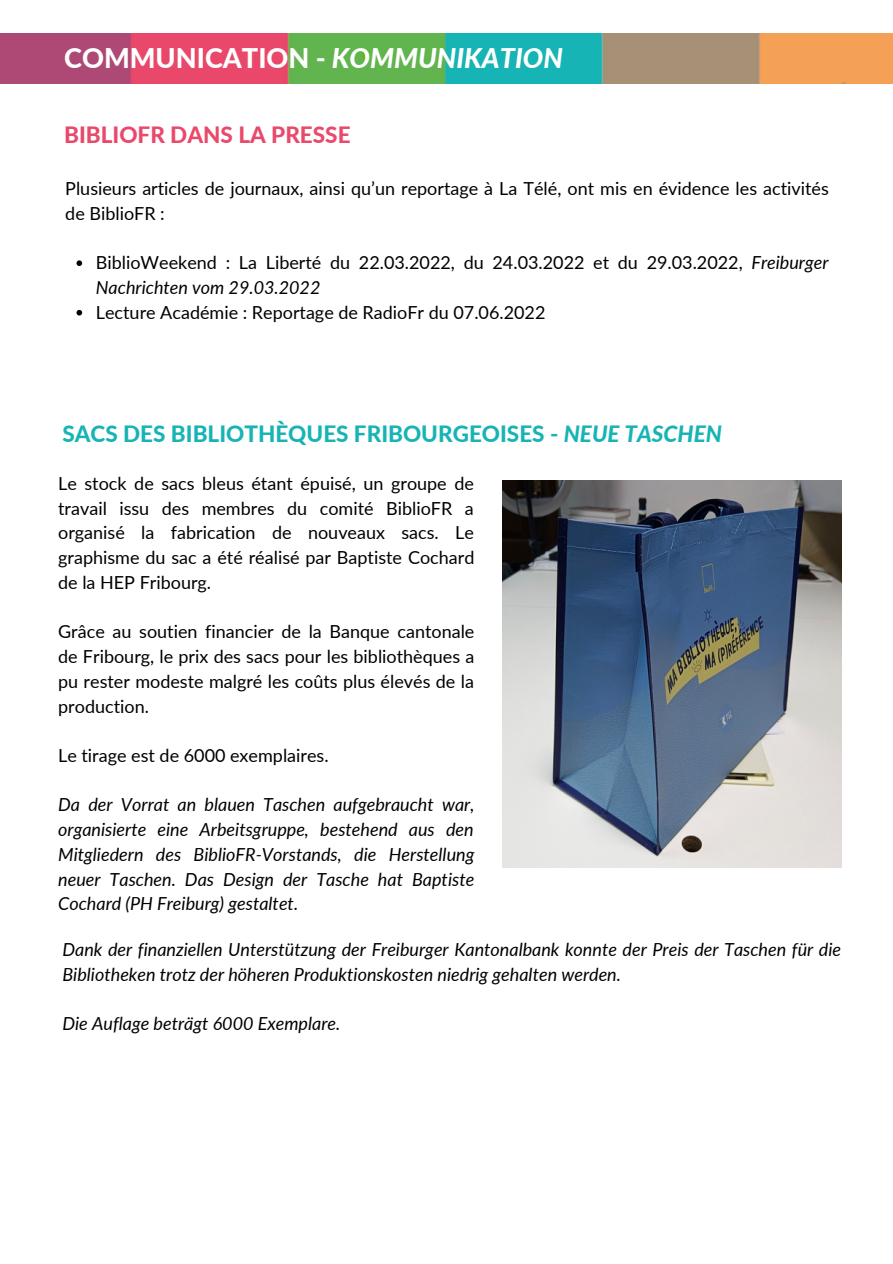
<style>
.page{position:relative;width:893px;height:1264px;background:#fff}
.page>*{position:absolute;margin:0;border:0;box-sizing:border-box;transform-origin:0 0}
.t1{font:800 27.15px "Lato";color:#fff}
.t2{font:800 22.5px "Lato";color:#18b4b5}
.t3{font:800 22.5px "Lato";color:#e9496b}
.t4{font:18px/24.8px "Lato";color:#000}
.t5{font:italic 18px/24.8px "Lato";color:#000;text-align:justify}
.s1{font-style:italic}
</style>
<div class="page">
<img style="left:0;top:34px;width:892px;height:49px">
<img style="left:502px;top:480px;width:339px;height:387px">
<svg style="left:76px;top:260px;width:6px;height:6px"></svg>
<svg style="left:76px;top:310px;width:6px;height:5px"></svg>
<h1 class="t1" style="left:64px;top:41px;width:500px">COMMUNICATION - <span class="s1">KOMMUNIKATION</span></h1>
<p class="t3" style="left:64px;top:121px;width:288px">BIBLIOFR DANS LA PRESSE</p>
<p class="t4" style="left:65px;top:176px;width:765px">Plusieurs articles de journaux, ainsi qu’un reportage à La Télé, ont mis en évidence les activités de BiblioFR :</p>
<p class="t4" style="left:96px;top:250px;width:734px">BiblioWeekend : La Liberté du 22.03.2022, du 24.03.2022 et du 29.03.2022, <span class="s1">Freiburger<br>Nachrichten vom 29.03.2022</span></p>
<p class="t4" style="left:96px;top:299px;width:451px">Lecture Académie : Reportage de RadioFr du 07.06.2022</p>
<p class="t2" style="left:62px;top:419px;width:661px">SACS DES BIBLIOTHÈQUES FRIBOURGEOISES - <span class="s1">NEUE TASCHEN</span></p>
<p class="t4" style="left:58px;top:470px;width:418px;text-align:justify">Le stock de sacs bleus étant épuisé, un groupe de travail issu des membres du comité BiblioFR a organisé la fabrication de nouveaux sacs. Le graphisme du sac a été réalisé par Baptiste Cochard de la HEP Fribourg.</p>
<p class="t4" style="left:58px;top:619px;width:418px;text-align:justify">Grâce au soutien financier de la Banque cantonale de Fribourg, le prix des sacs pour les bibliothèques a pu rester modeste malgré les coûts plus élevés de la production.</p>
<p class="t4" style="left:58px;top:742px;width:272px">Le tirage est de 6000 exemplaires.</p>
<p class="t5" style="left:58px;top:792px;width:418px">Da der Vorrat an blauen Taschen aufgebraucht war, organisierte eine Arbeitsgruppe, bestehend aus den Mitgliedern des BiblioFR-Vorstands, die Herstellung neuer Taschen. Das Design der Tasche hat Baptiste Cochard (PH Freiburg) gestaltet.</p>
<p class="t5" style="left:62px;top:936px;width:780px">Dank der finanziellen Unterstützung der Freiburger Kantonalbank konnte der Preis der Taschen für die<br>Bibliotheken trotz der höheren Produktionskosten niedrig gehalten werden.</p>
<p class="t5" style="left:62px;top:1010px;width:279px">Die Auflage beträgt 6000 Exemplare.</p>
</div>
